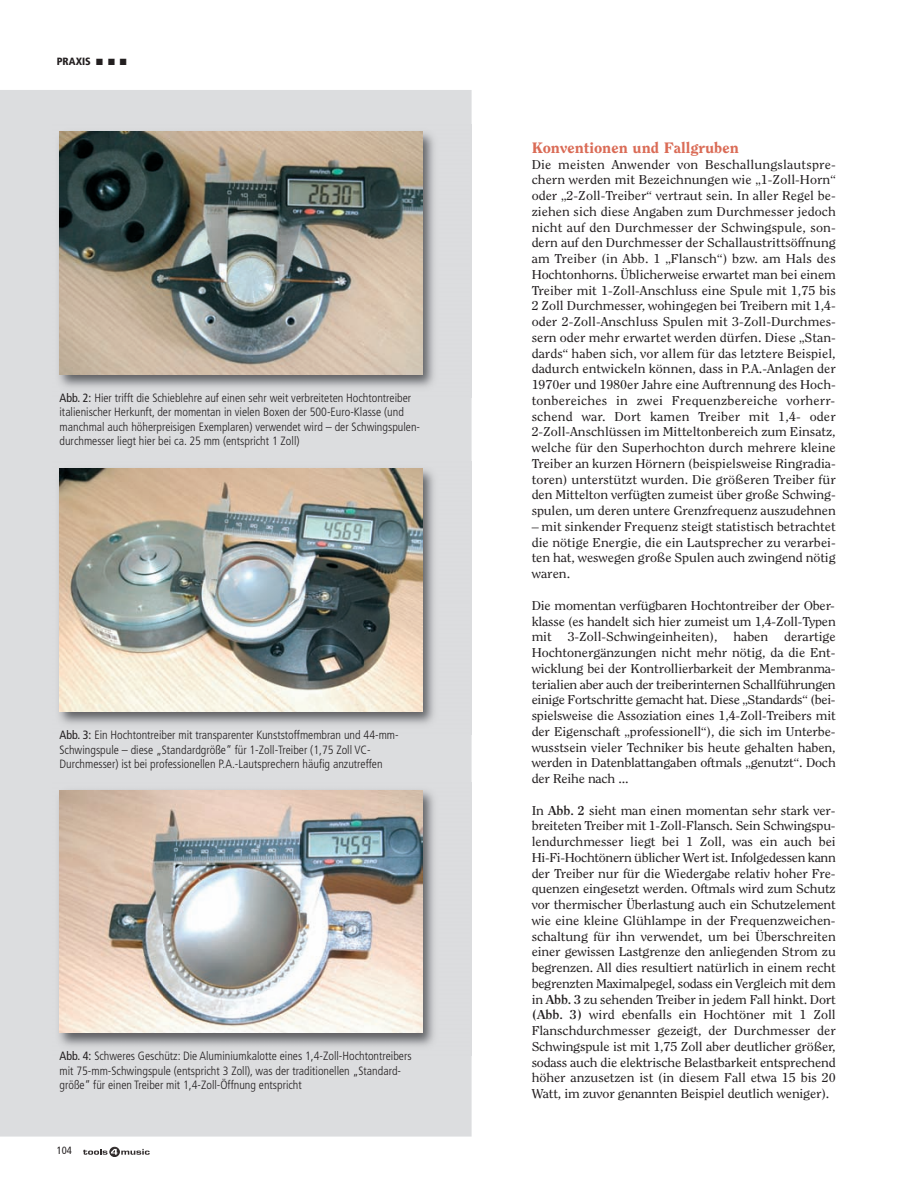
<style>
.page{position:relative;width:906px;height:1191px;background:#fff}
.page>*{position:absolute;margin:0;border:0;box-sizing:border-box;transform-origin:0 0}
.t1{font:800 15px "Clearface Std";color:#da6b56;scale:1.1 1}
.t2{font:12.75px/15.8px "Clearface Std";letter-spacing:-.01em;color:#231f20;text-align:justify;scale:1.1 1}
.t3{font:300 condensed 12px/14.4px "Frutiger LT Std";color:#231f20}
.t4{font:900 condensed 10.5px "Frutiger LT Std";color:#231f20}
.t5{font:condensed 10.5px "Frutiger LT Std";color:#231f20}
.s1{font-weight:400}
.s2{font-weight:700}
</style>
<div class="page">
<div style="left:110px;top:1147px;width:9px;height:9px;border:1px solid #322d2d;border-radius:50%"></div>
<svg style="left:83px;top:1148px;width:67px;height:6px"></svg>
<div style="left:0;top:90px;width:471px;height:1046px;background:#dcdddf"></div>
<img style="left:53px;top:124px;width:419px;height:273px">
<img style="left:60px;top:132px;width:362px;height:242px">
<img style="left:53px;top:461px;width:419px;height:273px">
<img style="left:60px;top:469px;width:362px;height:242px">
<img style="left:53px;top:783px;width:419px;height:273px">
<img style="left:60px;top:790px;width:362px;height:242px">
<p class="t4" style="left:57px;top:55px;width:72px">PRAXIS ■ ■ ■</p>
<p class="t3" style="left:60px;top:391px;width:362px"><span class="s1">Abb. 2:</span> Hier trifft die Schieblehre auf einen sehr weit verbreiteten Hochtontreiber italienischer Herkunft, der momentan in vielen Boxen der 500-Euro-Klasse (und manchmal auch höherpreisigen Exemplaren) verwendet wird – der Schwingspulen&shy;durchmesser liegt hier bei ca. 25 mm (entspricht 1 Zoll)</p>
<p class="t3" style="left:60px;top:729px;width:341px"><span class="s1">Abb. 3:</span> Ein Hochtontreiber mit transparenter Kunststoffmembran und 44-mm-<br>Schwingspule – diese „Standardgröße“ für 1-Zoll-Treiber (1,75 Zoll VC-<br>Durchmesser) ist bei professionellen P.A.-Lautsprechern häufig anzutreffen</p>
<p class="t3" style="left:60px;top:1050px;width:353px"><span class="s1">Abb. 4:</span> Schweres Geschütz: Die Aluminiumkalotte eines 1,4-Zoll-Hochtontreibers mit 75-mm-Schwingspule (entspricht 3 Zoll), was der traditionellen „Standard&shy;größe“ für einen Treiber mit 1,4-Zoll-Öffnung entspricht</p>
<p class="t5" style="left:57px;top:1146px;width:17px">104</p>
<p class="t1" style="left:531px;top:141px;width:190px">Konventionen und Fallgruben</p>
<p class="t2" style="left:531px;top:157px;width:278px">Die meisten Anwender von Beschallungslautspre&shy;chern werden mit Bezeichnungen wie „1-Zoll-Horn“ oder „2-Zoll-Treiber“ vertraut sein. In aller Regel be&shy;ziehen sich diese Angaben zum Durchmesser jedoch nicht auf den Durchmesser der Schwingspule, son&shy;dern auf den Durchmesser der Schallaustrittsöffnung am Treiber (in Abb. 1 „Flansch“) bzw. am Hals des Hochtonhorns. Üblicherweise erwartet man bei einem Treiber mit 1-Zoll-Anschluss eine Spule mit 1,75 bis 2 Zoll Durchmesser, wohingegen bei Treibern mit 1,4- oder 2-Zoll-Anschluss Spulen mit 3-Zoll-Durchmes&shy;sern oder mehr erwartet werden dürfen. Diese „Stan&shy;dards“ haben sich, vor allem für das letztere Beispiel, dadurch entwickeln können, dass in P.A.-Anlagen der 1970er und 1980er Jahre eine Auftrennung des Hoch&shy;tonbereiches in zwei Frequenzbereiche vorherr&shy;schend war. Dort kamen Treiber mit 1,4- oder 2-Zoll-Anschlüssen im Mitteltonbereich zum Einsatz, welche für den Superhochton durch mehrere kleine Treiber an kurzen Hörnern (beispielsweise Ringradia&shy;toren) unterstützt wurden. Die größeren Treiber für den Mittelton verfügten zumeist über große Schwing&shy;spulen, um deren untere Grenzfrequenz auszudehnen</p>
<p class="t2" style="left:531px;top:519px;width:278px">– mit sinkender Frequenz steigt statistisch betrachtet die nötige Energie, die ein Lautsprecher zu verarbei&shy;ten hat, weswegen große Spulen auch zwingend nötig waren.</p>
<p class="t2" style="left:531px;top:598px;width:278px">Die momentan verfügbaren Hochtontreiber der Ober&shy;klasse (es handelt sich hier zumeist um 1,4-Zoll-Typen mit 3-Zoll-Schwingeinheiten), haben derartige Hochton ergänzungen nicht mehr nötig, da die Ent&shy;wicklung bei der Kontrollierbarkeit der Membranma&shy;terialien aber auch der treiberinternen Schallführungen einige Fortschritte gemacht hat. Diese „Standards“ (bei&shy;spielsweise die Assoziation eines 1,4-Zoll-Treibers mit der Eigenschaft „professionell“), die sich im Unterbe&shy;wusstsein vieler Techniker bis heute gehalten haben, werden in Datenblattangaben oftmals „genutzt“. Doch der Reihe nach ...</p>
<p class="t2" style="left:531px;top:803px;width:278px">In <span class="s2">Abb. 2</span> sieht man einen momentan sehr stark ver&shy;breiteten Treiber mit 1-Zoll-Flansch. Sein Schwingspu&shy;lendurchmesser liegt bei 1 Zoll, was ein auch bei Hi-Fi-Hochtönern üblicher Wert ist. Infolgedessen kann der Treiber nur für die Wiedergabe relativ hoher Fre&shy;quenzen eingesetzt werden. Oftmals wird zum Schutz vor thermischer Überlastung auch ein Schutzelement wie eine kleine Glühlampe in der Frequenzweichen&shy;schaltung für ihn verwendet, um bei Überschreiten einer gewissen Lastgrenze den anliegenden Strom zu begrenzen. All dies resultiert natürlich in einem recht begrenzten Maximalpegel, sodass ein Vergleich mit dem in <span class="s2">Abb. 3</span> zu sehenden Treiber in jedem Fall hinkt. Dort <span class="s2">(Abb. 3)</span> wird ebenfalls ein Hochtöner mit 1 Zoll Flanschdurchmesser gezeigt, der Durchmesser der Schwingspule ist mit 1,75 Zoll aber deutlicher größer, sodass auch die elektrische Belastbarkeit entsprechend höher anzusetzen ist (in diesem Fall etwa 15 bis 20<br>Watt, im zuvor genannten Beispiel deutlich weniger).</p>
</div>
